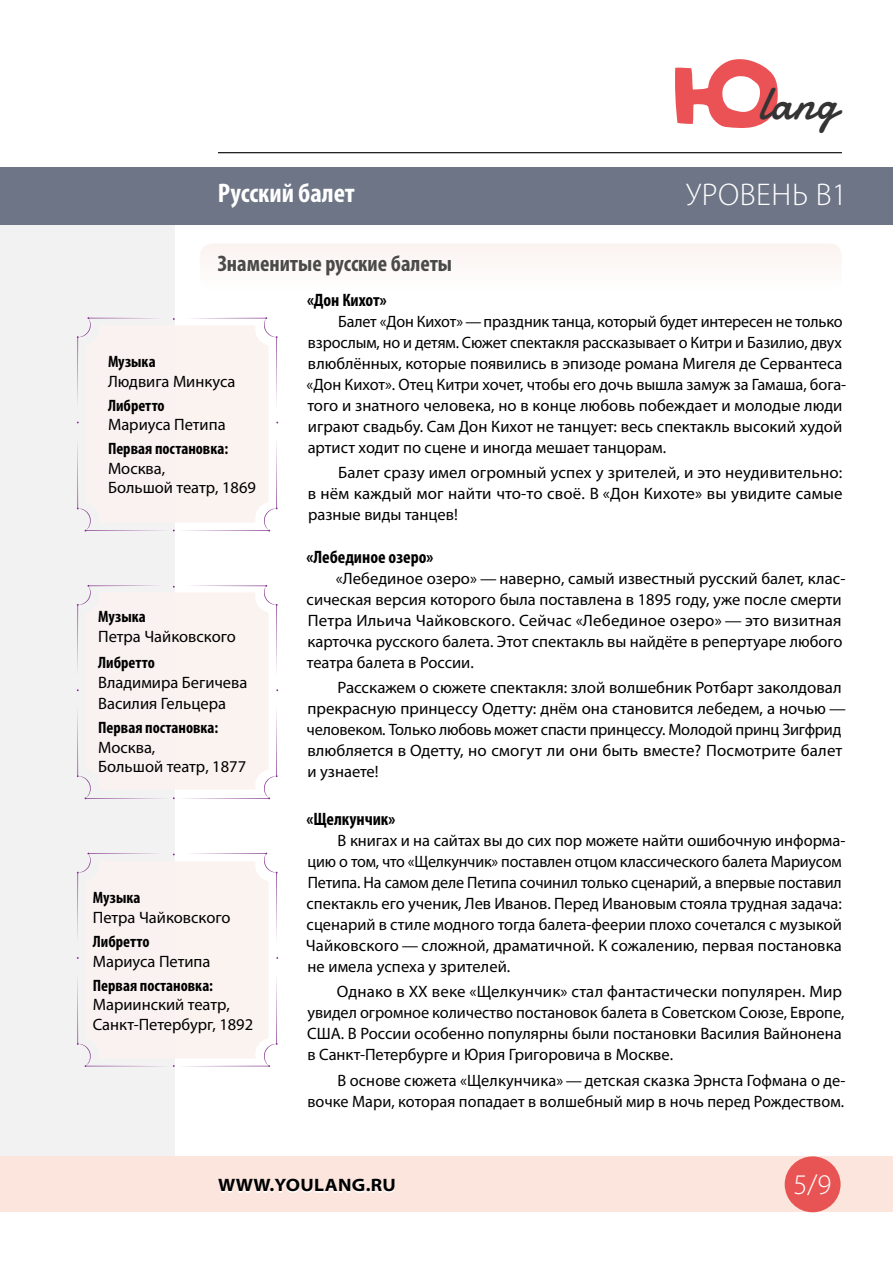
<style>
.page{position:relative;width:893px;height:1263px;background:#fff}
.page>*{position:absolute;margin:0;border:0;box-sizing:border-box;transform-origin:0 0}
.t1{font:48.45px "Damion";color:#353434}
.t2{font:300 31.5px "Myriad Pro";letter-spacing:.02em;color:#fff}
.t3{font:300 28.5px "Myriad Pro";color:#fff}
.t4{font:700 condensed 27px "Myriad Pro";color:#fff}
.t5{font:700 condensed 22.5px "Myriad Pro";color:#4a4a49}
.t6{font:700 condensed 18px "Myriad Pro";color:#000}
.t7{font:700 semi-expanded 18px "Myriad Pro";letter-spacing:.02em;color:#000}
.t8{font:16.5px/21px "Myriad Pro";color:#000}
.t9{font:700 condensed 16.5px "Myriad Pro";color:#000}
</style>
<div class="page">
<div style="left:200px;top:243px;width:642px;height:47px;background:#fbf3f0;border-radius:13px"></div>
<div style="left:0;top:201px;width:174px;height:968px;background:#f3f2f2"></div>
<div style="left:0;top:167px;width:893px;height:57px;background:#6d7586"></div>
<div style="left:0;top:1156px;width:893px;height:56px;background:#fce5dd"></div>
<svg style="left:218px;top:1180px;width:177px;height:13px"></svg>
<div style="left:785px;top:1156px;width:56px;height:56px;background:#e85454;border-radius:50%"></div>
<hr style="left:218px;top:152px;width:624px;height:1px;background:#000">
<svg style="left:675px;top:59px;width:103px;height:69px"></svg>
<svg style="left:77px;top:317px;width:201px;height:214px"></svg>
<svg style="left:77px;top:585px;width:201px;height:214px"></svg>
<svg style="left:77px;top:853px;width:201px;height:214px"></svg>
<h1 class="t1" style="left:759px;top:70px;width:80px">lang</h1>
<h3 class="t4" style="left:218px;top:178px;width:138px">Русский балет</h3>
<h2 class="t2" style="left:686px;top:177px;width:163px">УРОВЕНЬ B1</h2>
<h3 class="t5" style="left:218px;top:251px;width:236px">Знаменитые русские балеты</h3>
<p class="t6" style="left:307px;top:290px;width:81px">«Дон Кихот»</p>
<p class="t8" style="left:307px;top:311px;width:540px;text-indent:31px">Балет «Дон Кихот»—праздник танца, который будет интересен не только взрослым, но и детям. Сюжет спектакля рассказывает о Китри и Базилио, двух влюблённых, которые появились в эпизоде романа Мигеля де Сервантеса «Дон Кихот». Отец Китри хочет, чтобы его дочь вышла замуж за Гамаша, бога&shy;того и знатного человека, но в конце любовь побеждает и молодые люди играют свадьбу. Сам Дон Кихот не танцует: весь спектакль высокий худой артист ходит по сцене и иногда мешает танцорам.</p>
<p class="t8" style="left:308px;top:463px;width:536px;text-align:justify;text-indent:30px">Балет сразу имел огромный успех у зрителей, и это неудивительно: в нём каждый мог найти что-то своё. В «Дон Кихоте» вы увидите самые разные виды танцев!</p>
<p class="t6" style="left:306px;top:547px;width:128px">«Лебединое озеро»</p>
<p class="t8" style="left:307px;top:568px;width:540px;text-indent:29px">«Лебединое озеро» — наверно, самый известный русский балет, клас&shy;сическая версия которого была поставлена в 1895 году, уже после смерти Петра Ильича Чайковского. Сейчас «Лебединое озеро» — это визитная карточка русского балета. Этот спектакль вы найдёте в репертуаре любого театра балета в России.</p>
<p class="t8" style="left:306px;top:677px;width:541px;text-indent:31px">Расскажем о сюжете спектакля: злой волшебник Ротбарт заколдовал прекрасную принцессу Одетту: днём она становится лебедем, а ночью — человеком. Только любовь может спасти принцессу. Молодой принц Зигфрид влюбляется в Одетту, но смогут ли они быть вместе? Посмотрите балет и узнаете!</p>
<p class="t6" style="left:306px;top:809px;width:90px">«Щелкунчик»</p>
<p class="t8" style="left:306px;top:830px;width:541px;text-indent:32px">В книгах и на сайтах вы до сих пор можете найти ошибочную информа&shy;цию о том, что «Щелкунчик» поставлен отцом классического балета Мариусом Петипа. На самом деле Петипа сочинил только сценарий, а впервые поставил спектакль его ученик, Лев Иванов. Перед Ивановым стояла трудная задача: сценарий в стиле модного тогда балета-феерии плохо сочетался с музыкой Чайковского — сложной, драматичной. К сожалению, первая постановка не имела успеха у зрителей.</p>
<p class="t8" style="left:307px;top:981px;width:539px;text-indent:30px">Однако в XX веке «Щелкунчик» стал фантастически популярен. Мир увидел огромное количество постановок балета в Советском Cоюзе, Европе, США. В России особенно популярны были постановки Василия Вайнонена в Санкт-Петербурге и Юрия Григоровича в Москве.</p>
<p class="t8" style="left:307px;top:1070px;width:539px;text-align:right">В основе сюжета «Щелкунчика» — детская сказка Эрнста Гофмана о де&shy;вочке Мари, которая попадает в волшебный мир в ночь перед Рождеством.</p>
<p class="t9" style="left:108px;top:352px;width:49px">Музыка</p>
<p class="t8" style="left:108px;top:371px;width:129px">Людвига Минкуса</p>
<p class="t9" style="left:108px;top:396px;width:58px">Либретто</p>
<p class="t8" style="left:108px;top:415px;width:119px">Мариуса Петипа</p>
<p class="t9" style="left:108px;top:440px;width:122px">Первая постановка:</p>
<p class="t8" style="left:108px;top:459px;width:149px;line-height:19.5px">Москва,<br>Большой театр, 1869</p>
<p class="t9" style="left:98px;top:607px;width:49px">Музыка</p>
<p class="t8" style="left:98px;top:626px;width:139px">Петра Чайковского</p>
<p class="t9" style="left:98px;top:653px;width:58px">Либретто</p>
<p class="t8" style="left:98px;top:671px;width:151px;line-height:21.6px">Владимира Бегичева<br>Василия Гельцера</p>
<p class="t9" style="left:98px;top:719px;width:122px">Первая постановка:</p>
<p class="t8" style="left:98px;top:738px;width:149px;line-height:19.5px">Москва,<br>Большой театр, 1877</p>
<p class="t9" style="left:93px;top:889px;width:49px">Музыка</p>
<p class="t8" style="left:93px;top:907px;width:139px">Петра Чайковского</p>
<p class="t9" style="left:93px;top:932px;width:58px">Либретто</p>
<p class="t8" style="left:93px;top:951px;width:119px">Мариуса Петипа</p>
<p class="t9" style="left:93px;top:976px;width:122px">Первая постановка:</p>
<p class="t8" style="left:93px;top:995px;width:162px;line-height:19.5px">Мариинский театр,<br>Санкт-Петербург, 1892</p>
<p class="t7" style="left:218px;top:1175px;width:179px">WWW.YOULANG.RU</p>
<h3 class="t3" style="left:793px;top:1169px;width:39px">5/9</h3>
</div>
